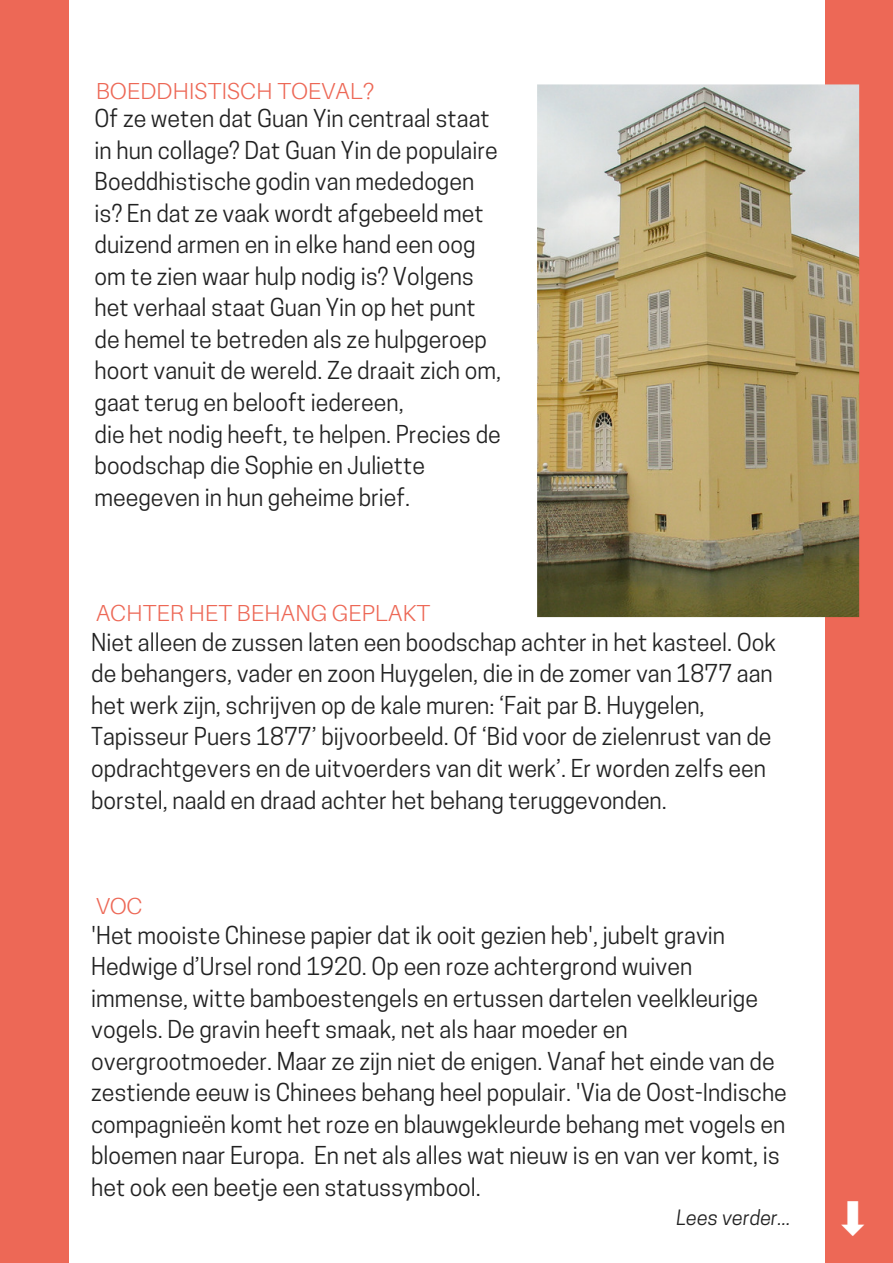
<style>
.page{position:relative;width:893px;height:1263px;background:#fff}
.page>*{position:absolute;margin:0;border:0;box-sizing:border-box;transform-origin:0 0}
.t1{font:46.35px "DejaVu Sans";color:#fff}
.t2{font:23.25px/31.5px "Cooper Hewitt";color:#222}
.t3{font:300 23.25px "Aileron";color:#ed6856}
.t4{font:italic 19.8px "Cooper Hewitt";color:#222}
</style>
<div class="page">
<div style="left:825px;top:0;width:68px;height:1263px;background:#ed6856"></div>
<img style="left:537px;top:84px;width:322px;height:533px">
<div style="left:0;top:0;width:69px;height:1263px;background:#ed6856"></div>
<p class="t3" style="left:96px;top:76px;width:280px">BOEDDHISTISCH TOEVAL?</p>
<p class="t2" style="left:95px;top:106px;width:408px">Of ze weten dat Guan Yin centraal staat in hun collage? Dat Guan Yin de populaire Boeddhistische godin van mededogen is? En dat ze vaak wordt afgebeeld met duizend armen en in elke hand een oog om te zien waar hulp nodig is? Volgens het verhaal staat Guan Yin op het punt de hemel te betreden als ze hulpgeroep hoort vanuit de wereld. Ze draait zich om, gaat terug en belooft iedereen,<br>die het nodig heeft, te helpen. Precies de boodschap die Sophie en Juliette meegeven in hun geheime brief.</p>
<p class="t3" style="left:96px;top:598px;width:336px">ACHTER HET BEHANG GEPLAKT</p>
<p class="t2" style="left:91px;top:629px;width:686px">Niet alleen de zussen laten een boodschap achter in het kasteel. Ook de behangers, vader en zoon Huygelen, die in de zomer van 1877 aan het werk zijn, schrijven op de kale muren: ‘Fait par B. Huygelen, Tapisseur Puers 1877’ bijvoorbeeld. Of ‘Bid voor de zielenrust van de opdrachtgevers en de uitvoerders van dit werk’. Er worden zelfs een borstel, naald en draad achter het behang teruggevonden.</p>
<p class="t3" style="left:96px;top:891px;width:48px">VOC</p>
<p class="t2" style="left:91px;top:922px;width:697px">'Het mooiste Chinese papier dat ik ooit gezien heb', jubelt gravin Hedwige d’Ursel rond 1920. Op een roze achtergrond wuiven immense, witte bamboestengels en ertussen dartelen veelkleurige vogels. De gravin heeft smaak, net als haar moeder en overgrootmoeder. Maar ze zijn niet de enigen. Vanaf het einde van de zestiende eeuw is Chinees behang heel populair. 'Via de Oost-Indische compagnieën komt het roze en blauwgekleurde behang met vogels en bloemen naar Europa. En net als alles wat nieuw is en van ver komt, is het ook een beetje een statussymbool.</p>
<p class="t4" style="left:676px;top:1210px;width:116px">Lees verder...</p>
<h1 class="t1" style="left:833px;top:1192px;width:40px">⬇</h1>
</div>
